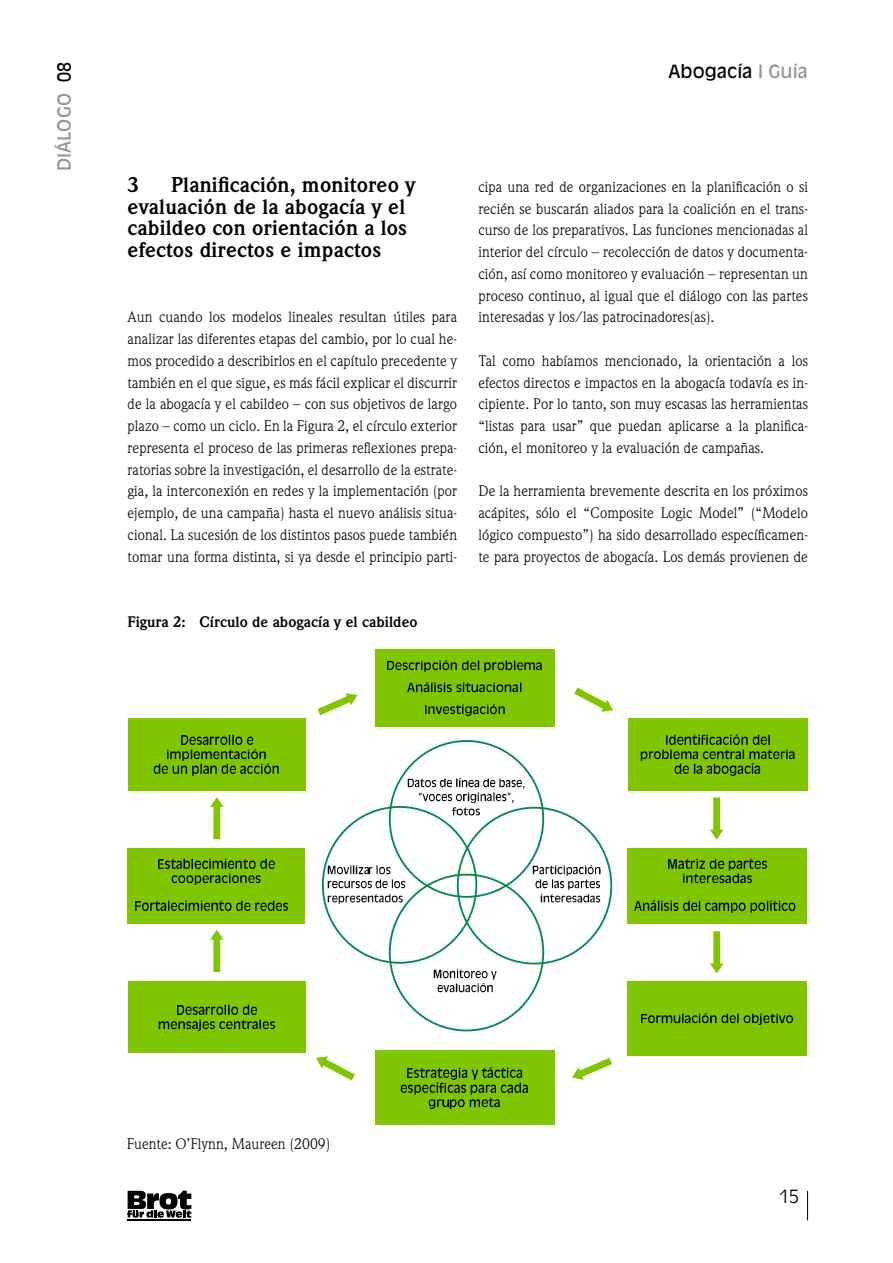
<style>
.page{position:relative;width:893px;height:1263px;background:#fff}
.page>*{position:absolute;margin:0;border:0;box-sizing:border-box;transform-origin:0 0}
.t1{font:700 21px/21.8px "Weidemann";letter-spacing:.01em;color:#000}
.t2{font:18px "Antique Olive Std";letter-spacing:.01em;color:#000}
.t3{font:18px "Antique Olive Std";letter-spacing:.01em;color:#939598}
.t4{font:300 18px "Antique Olive Std";color:#000}
.t5{font:15px/21.8px "Weidemann";letter-spacing:.005em;color:#000;text-align:justify}
.t6{font:700 15px "Weidemann";letter-spacing:.005em;color:#000}
.s1{color:#000}
.s2{color:#939598}
</style>
<div class="page">
<svg style="left:807px;top:1191px;width:1px;height:29px"></svg>
<hr style="left:128px;top:1219px;width:63px;height:1px;background:#000">
<svg style="left:127px;top:1190px;width:64px;height:28px"></svg>
<svg style="left:210px;top:930px;width:14px;height:42px"></svg>
<div style="left:128px;top:719px;width:178px;height:72px;background:#7fc600"></div>
<img style="left:181px;top:734px;width:73px;height:11px">
<img style="left:167px;top:749px;width:99px;height:12px">
<img style="left:154px;top:763px;width:125px;height:13px">
<div style="left:127px;top:848px;width:178px;height:75px;background:#7fc600"></div>
<img style="left:158px;top:858px;width:117px;height:11px">
<img style="left:171px;top:873px;width:90px;height:12px">
<img style="left:135px;top:900px;width:154px;height:11px">
<div style="left:375px;top:650px;width:179px;height:77px;background:#7fc600"></div>
<img style="left:387px;top:660px;width:155px;height:12px">
<img style="left:408px;top:682px;width:114px;height:11px">
<img style="left:425px;top:704px;width:80px;height:12px">
<div style="left:628px;top:718px;width:179px;height:73px;background:#7fc600"></div>
<img style="left:666px;top:734px;width:104px;height:11px">
<img style="left:640px;top:749px;width:155px;height:12px">
<img style="left:674px;top:763px;width:87px;height:13px">
<div style="left:128px;top:981px;width:177px;height:72px;background:#7fc600"></div>
<img style="left:177px;top:1004px;width:80px;height:11px">
<img style="left:158px;top:1019px;width:118px;height:12px">
<div style="left:627px;top:848px;width:180px;height:75px;background:#7fc600"></div>
<img style="left:668px;top:858px;width:99px;height:13px">
<img style="left:682px;top:873px;width:71px;height:11px">
<img style="left:634px;top:900px;width:162px;height:13px">
<div style="left:627px;top:981px;width:180px;height:74px;background:#7fc600"></div>
<img style="left:641px;top:1013px;width:153px;height:12px">
<div style="left:375px;top:1050px;width:179px;height:75px;background:#7fc600"></div>
<img style="left:407px;top:1067px;width:116px;height:13px">
<img style="left:401px;top:1082px;width:127px;height:13px">
<img style="left:429px;top:1099px;width:21px;height:10px">
<img style="left:450px;top:1097px;width:50px;height:12px">
<img style="left:327px;top:865px;width:42px;height:10px">
<img style="left:369px;top:865px;width:22px;height:10px">
<img style="left:327px;top:881px;width:45px;height:8px">
<img style="left:375px;top:879px;width:31px;height:10px">
<img style="left:327px;top:894px;width:81px;height:11px">
<img style="left:434px;top:969px;width:63px;height:11px">
<img style="left:438px;top:983px;width:55px;height:10px">
<img style="left:407px;top:777px;width:126px;height:12px">
<img style="left:419px;top:792px;width:95px;height:11px">
<img style="left:453px;top:807px;width:27px;height:9px">
<img style="left:533px;top:865px;width:68px;height:11px">
<img style="left:535px;top:879px;width:66px;height:11px">
<img style="left:541px;top:894px;width:60px;height:9px">
<svg style="left:210px;top:797px;width:14px;height:42px"></svg>
<svg style="left:710px;top:797px;width:13px;height:43px"></svg>
<svg style="left:710px;top:931px;width:13px;height:42px"></svg>
<svg style="left:574px;top:688px;width:39px;height:24px"></svg>
<svg style="left:317px;top:693px;width:40px;height:22px"></svg>
<svg style="left:572px;top:1058px;width:40px;height:22px"></svg>
<svg style="left:316px;top:1056px;width:39px;height:24px"></svg>
<p class="t3" style="left:53px;top:171px;width:111px;rotate:-90deg">DIÁLOGO <span class="s1">08</span></p>
<p class="t2" style="left:668px;top:60px;width:141px">Abogacía <span class="s2">I Guía</span></p>
<h1 class="t1" style="left:128px;top:174px;width:290px;text-indent:43px">Planificación, monitoreo y evaluación de la abogacía y el cabildeo con orientación a los efectos directos e impactos</h1>
<h1 class="t1" style="left:128px;top:174px;width:13px">3</h1>
<p class="t5" style="left:128px;top:306px;width:331px">Aun cuando los modelos lineales resultan útiles para analizar las diferentes etapas del cambio, por lo cual he&shy;mos procedido a describirlos en el capítulo precedente y también en el que sigue, es más fácil explicar el discurrir de la abogacía y el cabildeo – con sus objetivos de largo plazo – como un ciclo. En la Figura 2, el círculo exterior representa el proceso de las primeras reflexiones prepa&shy;ratorias sobre la investigación, el desarrollo de la estrate&shy;gia, la interconexión en redes y la implementación (por ejemplo, de una campaña) hasta el nuevo análisis situa&shy;cional. La sucesión de los distintos pasos puede también tomar una forma distinta, si ya desde el principio parti-</p>
<p class="t6" style="left:128px;top:613px;width:292px">Figura 2: Círculo de abogacía y el cabildeo</p>
<p class="t5" style="left:478px;top:176px;width:331px">cipa una red de organizaciones en la planificación o si recién se buscarán aliados para la coalición en el trans&shy;curso de los preparativos. Las funciones mencionadas al interior del círculo – recolección de datos y documenta&shy;ción, así como monitoreo y evaluación – representan un proceso continuo, al igual que el diálogo con las partes interesadas y los/las patrocinadores(as).</p>
<p class="t5" style="left:478px;top:350px;width:331px">Tal como habíamos mencionado, la orientación a los efectos directos e impactos en la abogacía todavía es in&shy;cipiente. Por lo tanto, son muy escasas las herramientas “listas para usar” que puedan aplicarse a la planifica&shy;ción, el monitoreo y la evaluación de campañas.</p>
<p class="t5" style="left:478px;top:480px;width:331px">De la herramienta brevemente descrita en los próximos acápites, sólo el “Composite Logic Model” (“Modelo lógico compuesto”) ha sido desarrollado específicamen&shy;te para proyectos de abogacía. Los demás provienen de</p>
<p class="t5" style="left:127px;top:1133px;width:205px">Fuente: O’Flynn, Maureen (2009)</p>
<p class="t4" style="left:779px;top:1186px;width:22px">15</p>
</div>
